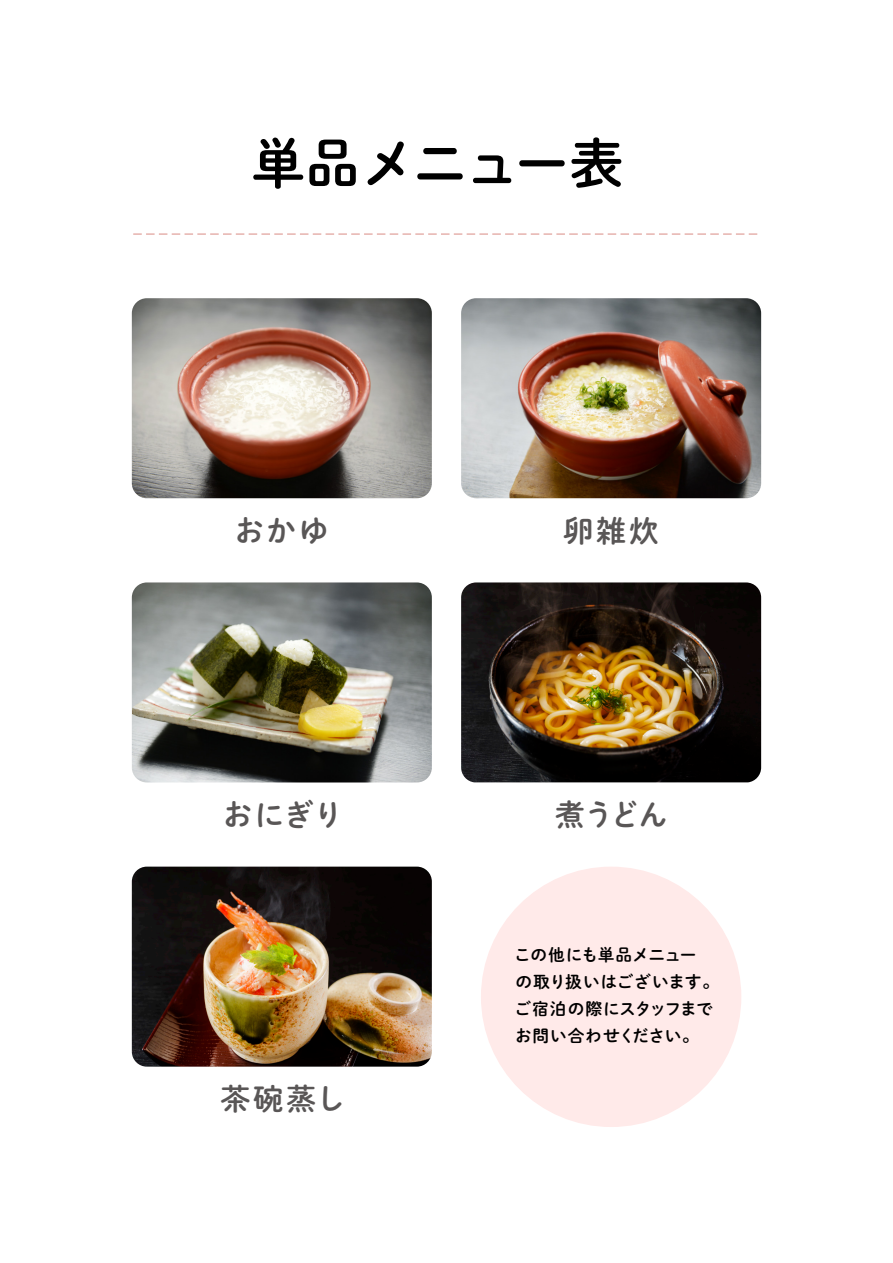
<style>
.page{position:relative;width:893px;height:1263px;background:#fff}
.page>*{position:absolute;margin:0;border:0;box-sizing:border-box;transform-origin:0 0}
.t1{font:54.15px "Shuei M Go Std B";letter-spacing:-.015em;color:#000}
.t2{font:30px "Shuei M Go Std B";letter-spacing:.045em;color:#595656}
.t3{font:16.65px/27px "Shuei M Go Std B";letter-spacing:-.02em;color:#000}
</style>
<div class="page">
<svg style="left:133px;top:233px;width:625px;height:2px"></svg>
<div style="left:481px;top:867px;width:260px;height:260px;background:#ffeae9;border-radius:50%"></div>
<img style="left:132px;top:867px;width:300px;height:200px">
<img style="left:132px;top:582px;width:300px;height:200px">
<img style="left:132px;top:298px;width:300px;height:200px">
<img style="left:461px;top:582px;width:300px;height:200px">
<img style="left:461px;top:298px;width:300px;height:200px">
<h1 class="t1" style="left:251px;top:123px;width:374px">単品メニュー表</h1>
<h2 class="t2" style="left:234px;top:508px;width:96px">おかゆ</h2>
<h2 class="t2" style="left:563px;top:508px;width:97px">卵雑炊</h2>
<h2 class="t2" style="left:223px;top:792px;width:122px">おにぎり</h2>
<h2 class="t2" style="left:555px;top:792px;width:114px">煮うどん</h2>
<h2 class="t2" style="left:221px;top:1076px;width:127px">茶碗蒸し</h2>
<p class="t3" style="left:514px;top:941px;width:207px">この他にも単品メニュー<br>の取り扱いはございます。ご宿泊の際にスタッフまでお問い合わせください。</p>
</div>
